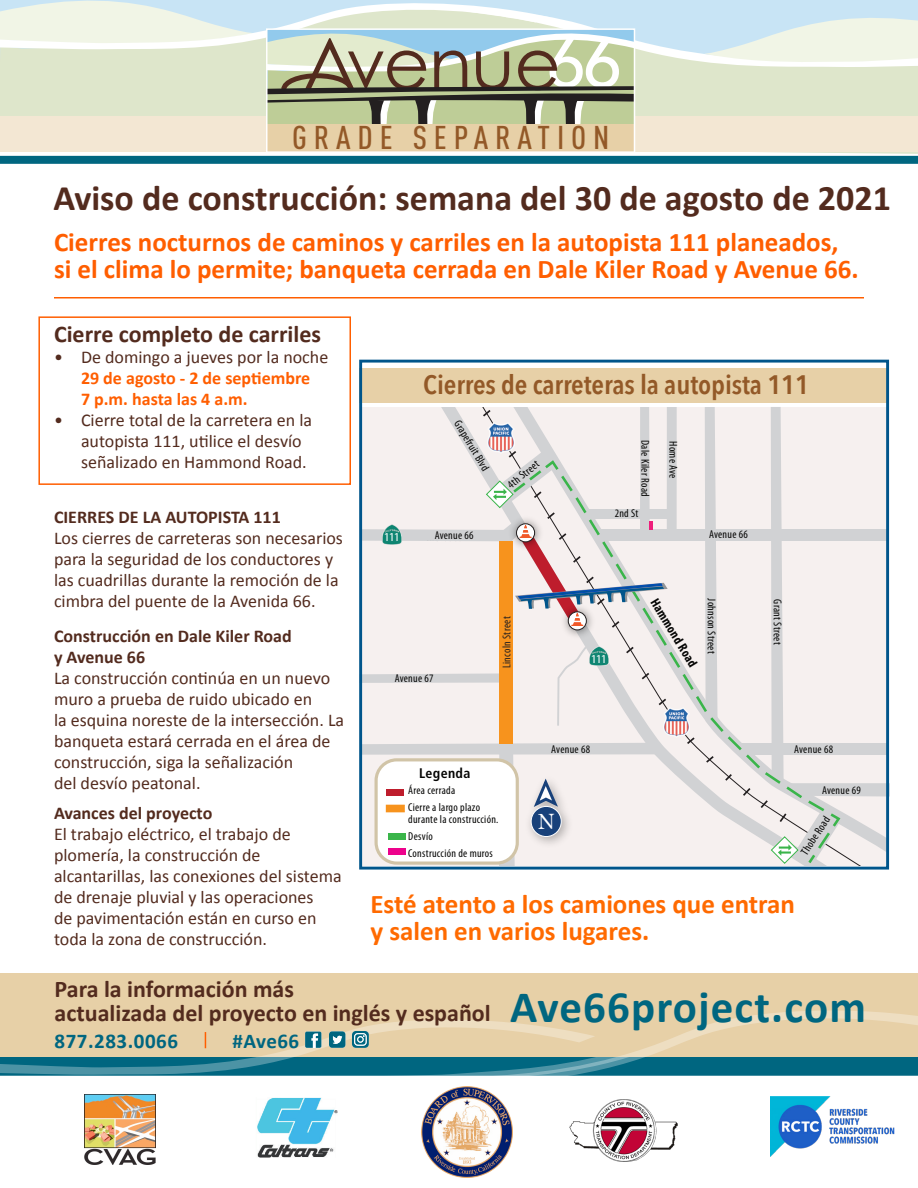
<style>
.page{position:relative;width:918px;height:1188px;background:#fff}
.page>*{position:absolute;margin:0;border:0;box-sizing:border-box;transform-origin:0 0}
.t1{font:700 45px "Calibri";letter-spacing:.025em;color:#006680}
.t2{font:700 36px "Calibri";color:#532b1e}
.t3{font:500 32.4px "DIN Cond";letter-spacing:.2em;color:#935928;scale:1.05 1}
.t4{font:700 27px/27px "Calibri";color:#ff5e00}
.t5{font:700 27px/27px "Calibri";color:#ff6a00}
.t6{font:600 26.7px "Avenir Next Condensed";letter-spacing:-.005em;color:#935928;scale:1.05 1}
.t7{font:700 24px/24px "Calibri";color:#532b1e}
.t8{font:700 21px "Calibri";letter-spacing:.025em;color:#006680}
.t9{font:18px/21px "Calibri";color:#532b1e}
.t10{font:700 18px/21px "Calibri";color:#532b1e}
.t11{font:700 18px/21px "Calibri";color:#ff5e00}
.t12{font:700 condensed 13.95px "Frutiger";letter-spacing:.025em;color:#050504}
.t13{font:700 condensed 13.35px "Myriad Pro";color:#050504}
.t14{font:12.15px "Myriad Pro";letter-spacing:-.1em;color:#fff}
.t15{font:condensed 11.4px/17.1px "Myriad Pro";letter-spacing:.025em;color:#050504}
.t16{font:condensed 11.4px "Myriad Pro";letter-spacing:.02em;color:#231f20}
.t17{font:condensed 10.35px "Myriad Pro";letter-spacing:.025em;color:#050504}
.s1{font-weight:400;color:#532b1e}
</style>
<div class="page">
<div style="left:38px;top:316px;width:313px;height:169px;border:2px solid #ff5e00"></div>
<div style="left:0;top:116px;width:918px;height:35px;background:#f3e7d3"></div>
<svg style="left:0;top:0;width:918px;height:132px"></svg>
<svg style="left:269px;top:31px;width:363px;height:121px;background:#b4b79a"></svg>
<div style="left:266px;top:28px;width:369px;height:133px;border:2px solid #fff"></div>
<div style="left:0;top:157px;width:918px;height:6px;background:#006680"></div>
<div style="left:0;top:156px;width:918px;height:8px;border:2px solid #006680"></div>
<img style="left:569px;top:1099px;width:109px;height:62px">
<img style="left:257px;top:1097px;width:81px;height:60px">
<img style="left:421px;top:1091px;width:92px;height:87px">
<img style="left:85px;top:1094px;width:71px;height:71px">
<img style="left:770px;top:1096px;width:125px;height:60px">
<hr style="left:54px;top:297px;width:810px;height:1px;background:#ff5e00">
<svg style="left:668px;top:407px;width:91px;height:459px"></svg>
<div style="left:360px;top:365px;width:472px;height:42px;background:linear-gradient(to right,#fff,#fff)"></div>
<div style="left:359px;top:368px;width:529px;height:34px;background:#e7d0a7"></div>
<svg style="left:668px;top:473px;width:91px;height:343px"></svg>
<img style="left:759px;top:866px;width:51px;height:4px">
<svg style="left:759px;top:407px;width:131px;height:459px"></svg>
<div style="left:589px;top:509px;width:85px;height:9px;background:#d1d2d4"></div>
<div style="left:1px;top:974px;width:917px;height:83px;background:#e7d0a7"></div>
<svg style="left:447px;top:1010px;width:471px;height:81px"></svg>
<svg style="left:0;top:1018px;width:918px;height:58px"></svg>
<svg style="left:360px;top:405px;width:308px;height:464px"></svg>
<p class="t3" style="left:292px;top:118px;width:304px">GRADE SEPARATION</p>
<p class="t2" style="left:53px;top:175px;width:839px">Aviso de construcción: semana del 30 de agosto de 2021</p>
<p class="t4" style="left:54px;top:229px;width:806px">Cierres nocturnos de caminos y carriles en la autopista 111 planeados, si el clima lo permite; banqueta cerrada en Dale Kiler Road y Avenue 66.</p>
<p class="t7" style="left:54px;top:322px;width:269px">Cierre completo de carriles</p>
<p class="t11" style="left:81px;top:347px;width:249px;text-indent:-27px"><span class="s1">• De domingo a jueves por la noche<br></span>29 de agosto - 2 de septiembre<br>7 p.m. hasta las 4 a.m.</p>
<p class="t9" style="left:81px;top:410px;width:233px;text-indent:-27px">• Cierre total de la carretera en la autopista 111, utilice el desvío señalizado en Hammond Road.</p>
<p class="t10" style="left:54px;top:507px;width:228px">CIERRES DE LA AUTOPISTA 111</p>
<p class="t9" style="left:54px;top:528px;width:291px">Los cierres de carreteras son necesarios para la seguridad de los conductores y las cuadrillas durante la remoción de la cimbra del puente de la Avenida 66.</p>
<p class="t10" style="left:54px;top:626px;width:239px">Construcción en Dale Kiler Road y Avenue 66</p>
<p class="t9" style="left:54px;top:668px;width:292px">La construcción continúa en un nuevo muro a prueba de ruido ubicado en<br>la esquina noreste de la intersección. La banqueta estará cerrada en el área de construcción, siga la señalización<br>del desvío peatonal.</p>
<p class="t10" style="left:54px;top:803px;width:160px">Avances del proyecto</p>
<p class="t9" style="left:54px;top:824px;width:289px">El trabajo eléctrico, el trabajo de plomería, la construcción de alcantarillas, las conexiones del sistema de drenaje pluvial y las operaciones<br>de pavimentación están en curso en toda la zona de construcción.</p>
<p class="t6" style="left:423px;top:362px;width:369px">Cierres de carreteras la autopista 111</p>
<p class="t14" style="left:384px;top:530px;width:18px">111</p>
<p class="t15" style="left:464px;top:417px;width:58px;rotate:59deg">Grapefruit Blvd</p>
<p class="t15" style="left:435px;top:526px;width:40px">Avenue 66</p>
<p class="t17" style="left:427px;top:531px;width:36px">Avenue 66</p>
<p class="t15" style="left:503px;top:479px;width:39px;rotate:-39deg">4th Street</p>
<p class="t15" style="left:395px;top:669px;width:40px">Avenue 67</p>
<p class="t16" style="left:500px;top:668px;width:53px;rotate:-90deg">Lincoln Street</p>
<p class="t15" style="left:654px;top:440px;width:58px;rotate:90deg">Dale Kiler Road</p>
<p class="t15" style="left:615px;top:505px;width:25px">2nd St</p>
<p class="t15" style="left:682px;top:441px;width:39px;rotate:90deg">Home Ave</p>
<p class="t15" style="left:709px;top:526px;width:40px">Avenue 66</p>
<p class="t14" style="left:591px;top:651px;width:18px">111</p>
<p class="t13" style="left:661px;top:595px;width:79px;rotate:59deg">Hammond Road</p>
<p class="t15" style="left:720px;top:598px;width:57px;rotate:90deg">Johnson Street</p>
<p class="t12" style="left:419px;top:765px;width:53px">Legenda</p>
<p class="t15" style="left:408px;top:782px;width:73px">Área cerrada<br>Cierre a largo plazo</p>
<p class="t15" style="left:408px;top:810px;width:92px">durante la construcción.<br>Desvío<br>Construcción de muros</p>
<p class="t15" style="left:551px;top:741px;width:40px">Avenue 68</p>
<p class="t15" style="left:786px;top:599px;width:47px;rotate:90deg">Grant Street</p>
<p class="t15" style="left:794px;top:741px;width:40px">Avenue 68</p>
<p class="t15" style="left:822px;top:781px;width:40px">Avenue 69</p>
<p class="t15" style="left:796px;top:849px;width:45px;rotate:-57deg">Thobe Road</p>
<p class="t5" style="left:370px;top:891px;width:426px">Esté atento a los camiones que entran y salen en varios lugares.</p>
<p class="t7" style="left:55px;top:977px;width:438px">Para la información más<br>actualizada del proyecto en inglés y español</p>
<p class="t8" style="left:55px;top:1027px;width:125px">877.283.0066</p>
<p class="t8" style="left:232px;top:1027px;width:68px">#Ave66</p>
<p class="t1" style="left:510px;top:978px;width:357px">Ave66project.com</p>
</div>
